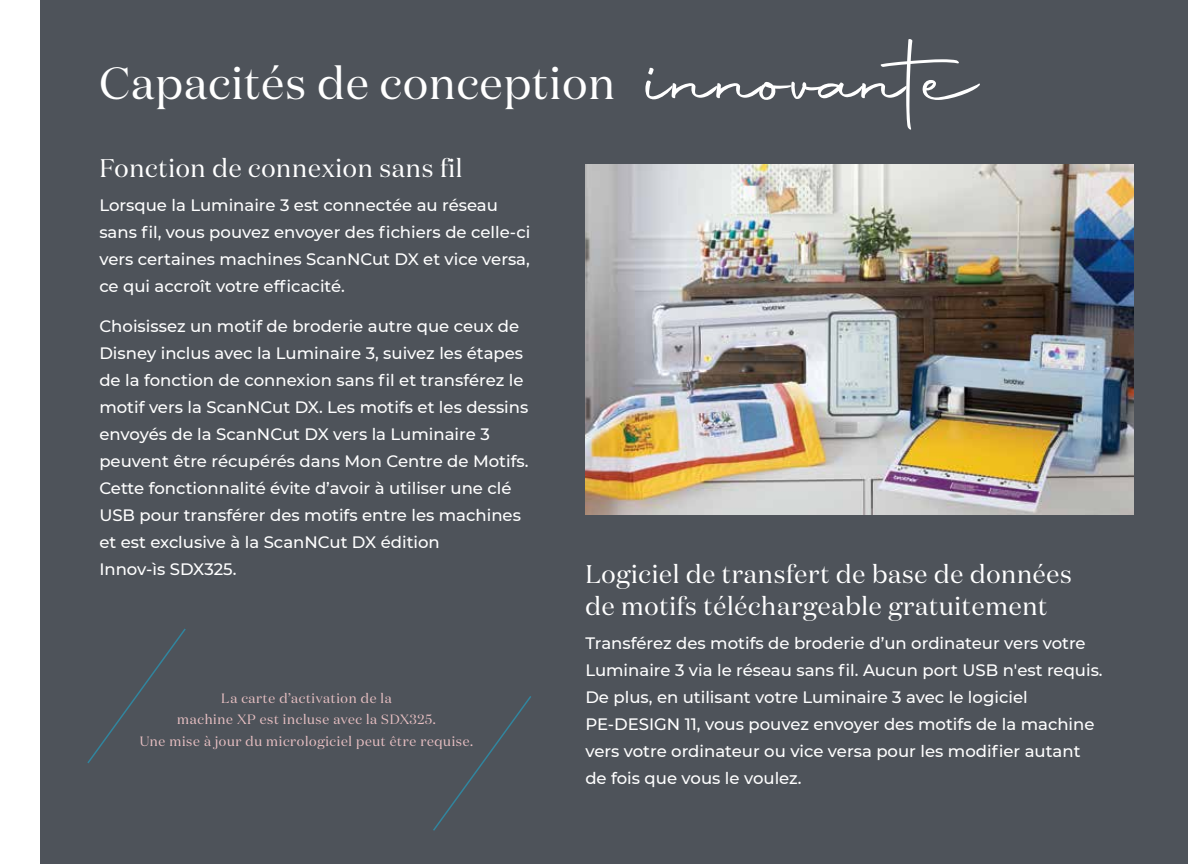
<style>
.page{position:relative;width:1188px;height:864px;background:#fff}
.page>*{position:absolute;margin:0;border:0;box-sizing:border-box;transform-origin:0 0}
.t1{font:45px "Domaine Disp";letter-spacing:.025em;color:#fff}
.t2{font:25.5px/31.5px "Domaine Disp";letter-spacing:.03em;color:#fff}
.t3{font:500 16.5px/27px "Montserrat";color:#fff}
.t4{font:13.5px/21px "Domaine Disp";letter-spacing:.05em;color:#e8c0c3;text-align:center}
.s1{font-family:"Autography";font-size:97.5px}
</style>
<div class="page">
<div style="left:40px;top:0;width:1148px;height:864px;background:#4e535a"></div>
<img style="left:585px;top:164px;width:549px;height:350px">
<svg style="left:87px;top:628px;width:99px;height:135px"></svg>
<svg style="left:433px;top:696px;width:98px;height:135px"></svg>
<h1 class="t1" style="left:99px;top:56px;width:890px">Capacités de conception <span class="s1">innovante</span></h1>
<h2 class="t2" style="left:99px;top:152px;width:365px">Fonction de connexion sans fil</h2>
<p class="t3" style="left:99px;top:191px;width:433px">Lorsque la Luminaire 3 est connectée au réseau sans fil, vous pouvez envoyer des fichiers de celle-ci vers certaines machines ScanNCut DX et vice versa, ce qui accroît votre efficacité.</p>
<p class="t3" style="left:99px;top:312px;width:431px">Choisissez un motif de broderie autre que ceux de Disney inclus avec la Luminaire 3, suivez les étapes de la fonction de connexion sans fil et transférez le motif vers la ScanNCut DX. Les motifs et les dessins envoyés de la ScanNCut DX vers la Luminaire 3 peuvent être récupérés dans Mon Centre de Motifs.<br>Cette fonctionnalité évite d’avoir à utiliser une clé USB pour transférer des motifs entre les machines et est exclusive à la ScanNCut DX édition<br>Innov-ìs SDX325.</p>
<h2 class="t2" style="left:585px;top:559px;width:488px">Logiciel de transfert de base de données de motifs téléchargeable gratuitement</h2>
<p class="t3" style="left:585px;top:629px;width:519px">Transférez des motifs de broderie d’un ordinateur vers votre Luminaire 3 via le réseau sans fil. Aucun port USB n'est requis.<br>De plus, en utilisant votre Luminaire 3 avec le logiciel PE-DESIGN 11, vous pouvez envoyer des motifs de la machine vers votre ordinateur ou vice versa pour les modifier autant de fois que vous le voulez.</p>
<p class="t4" style="left:140px;top:688px;width:335px">La carte d’activation de la<br>machine XP est incluse avec la SDX325.<br>Une mise à jour du micrologiciel peut être requise.</p>
</div>
